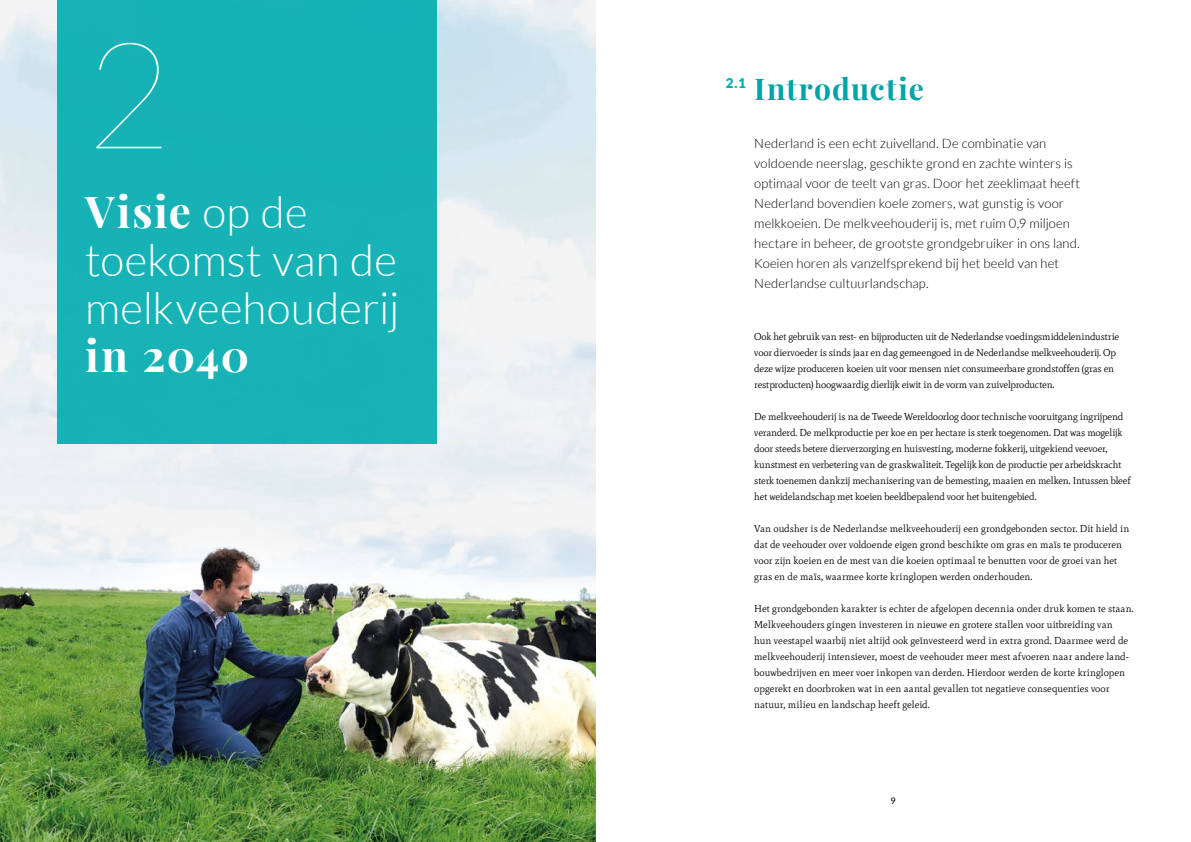
<style>
.page{position:relative;width:1191px;height:842px;background:#fff}
.page>*{position:absolute;margin:0;border:0;box-sizing:border-box;transform-origin:0 0}
.t1{font:100 149px "Lato";color:#fff}
.t2{font:300 44px/48px "Lato";color:#fff}
.t3{font:700 44px "Playfair Display";letter-spacing:.035em;color:#fff}
.t4{font:700 30px "Playfair Display";letter-spacing:.04em;color:#00a3a6}
.t5{font:900 13.4px "Lato";color:#00acaf}
.t6{font:300 13px/20px "Lato";letter-spacing:.005em;color:#000}
.t7{font:10px/16px "Mate";letter-spacing:-.01em;color:#000}
.t8{font:9px "Lato";color:#000}
.s1{font-family:"Lato";font-weight:300}
</style>
<div class="page">
<img style="left:0;top:0;width:595px;height:842px">
<div style="left:57px;top:0;width:380px;height:444px;background:#17b2b5"></div>
<h1 class="t1" style="left:85px;top:17px;width:88px">2</h1>
<h2 class="t3" style="left:85px;top:184px;width:224px">Visie <span class="s1">op de</span></h2>
<h2 class="t2" style="left:85px;top:236px;width:316px">toekomst van de melkveehouderij</h2>
<h2 class="t3" style="left:85px;top:328px;width:166px">in 2040</h2>
<h3 class="t5" style="left:726px;top:76px;width:21px">2.1</h3>
<h3 class="t4" style="left:754px;top:70px;width:171px">Introductie</h3>
<p class="t6" style="left:754px;top:133px;width:327px">Nederland is een echt zuivelland. De combinatie van voldoende neerslag, geschikte grond en zachte winters is optimaal voor de teelt van gras. Door het zeeklimaat heeft Nederland bovendien koele zomers, wat gunstig is voor melkkoeien. De melkveehouderij is, met ruim 0,9 miljoen hectare in beheer, de grootste grondgebruiker in ons land.<br>Koeien horen als vanzelfsprekend bij het beeld van het Nederlandse cultuurlandschap.</p>
<p class="t7" style="left:754px;top:329px;width:366px">Ook het gebruik van rest- en bijproducten uit de Nederlandse voedingsmiddelenindustrie voor diervoeder is sinds jaar en dag gemeengoed in de Nederlandse melkveehouderij. Op deze wijze produceren koeien uit voor mensen niet consumeerbare grondstoffen (gras en restproducten) hoogwaardig dierlijk eiwit in de vorm van zuivelproducten.</p>
<p class="t7" style="left:754px;top:409px;width:378px">De melkveehouderij is na de Tweede Wereldoorlog door technische vooruitgang ingrijpend veranderd. De melkproductie per koe en per hectare is sterk toegenomen. Dat was mogelijk door steeds betere dierverzorging en huisvesting, moderne fokkerij, uitgekiend veevoer, kunstmest en verbetering van de graskwaliteit. Tegelijk kon de productie per arbeidskracht sterk toenemen dankzij mechanisering van de bemesting, maaien en melken. Intussen bleef het weidelandschap met koeien beeldbepalend voor het buitengebied.</p>
<p class="t7" style="left:754px;top:521px;width:376px">Van oudsher is de Nederlandse melkveehouderij een grondgebonden sector. Dit hield in dat de veehouder over voldoende eigen grond beschikte om gras en maïs te produceren voor zijn koeien en de mest van die koeien optimaal te benutten voor de groei van het gras en de maïs, waarmee korte kringlopen werden onderhouden.</p>
<p class="t7" style="left:754px;top:601px;width:381px">Het grondgebonden karakter is echter de afgelopen decennia onder druk komen te staan.<br>Melkveehouders gingen investeren in nieuwe en grotere stallen voor uitbreiding van<br>hun veestapel waarbij niet altijd ook geïnvesteerd werd in extra grond. Daarmee werd de melkveehouderij intensiever, moest de veehouder meer mest afvoeren naar andere land&shy;bouwbedrijven en meer voer inkopen van derden. Hierdoor werden de korte kringlopen opgerekt en doorbroken wat in een aantal gevallen tot negatieve consequenties voor natuur, milieu en landschap heeft geleid.</p>
<p class="t8" style="left:890px;top:796px;width:7px">9</p>
</div>
